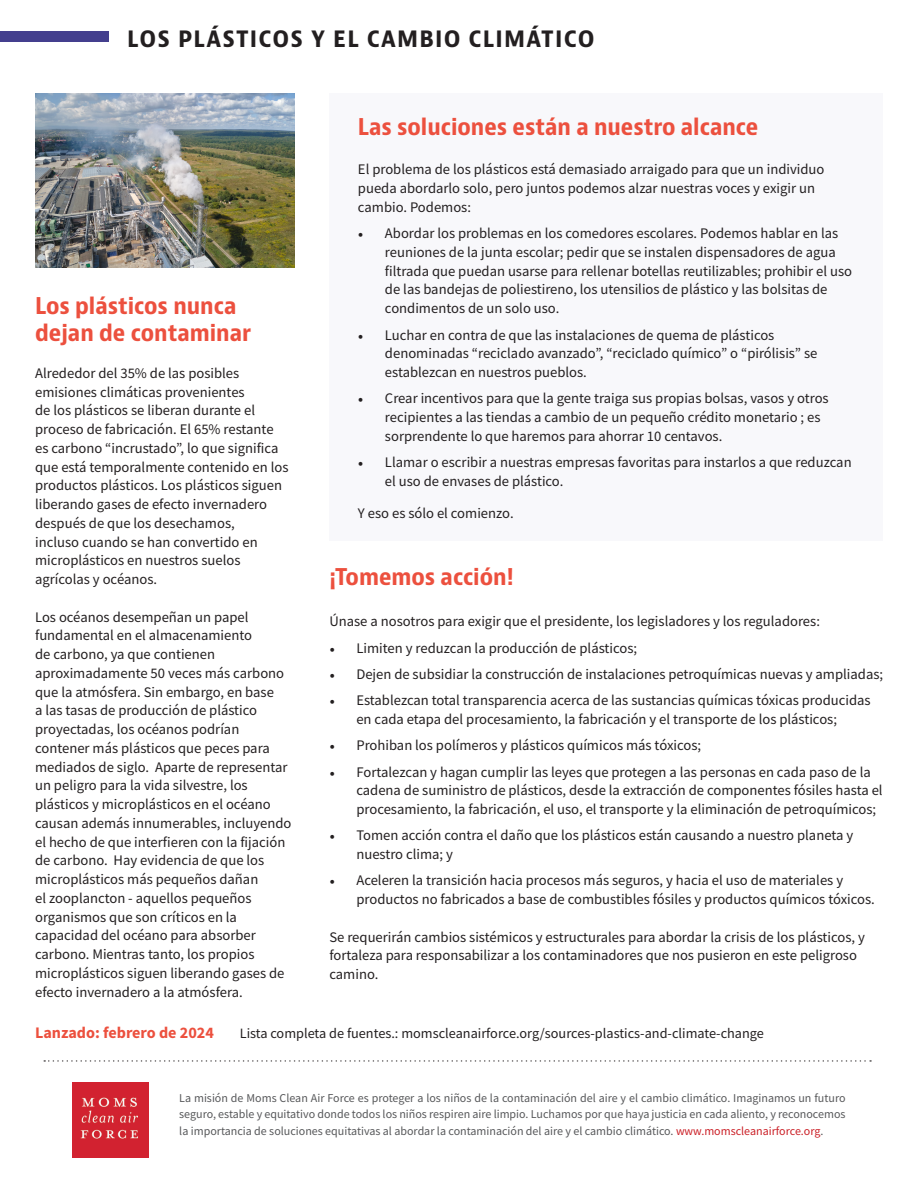
<style>
.page{position:relative;width:918px;height:1188px;background:#fff}
.page>*{position:absolute;margin:0;border:0;box-sizing:border-box;transform-origin:0 0}
.t1{font:700 condensed 24px "Bernino Sans";letter-spacing:.05em;color:#231f20}
.t2{font:700 condensed 22.5px/27px "Bernino Sans";color:#ec503e}
.t3{font:700 16.2px "Source Sans Pro";color:#ec503e}
.t4{font:14.7px/18.8px "Source Sans Pro";color:#231f20}
.t5{font:14.25px "Source Sans Pro";color:#231f20}
.t6{font:12px/16.5px "Source Sans Pro";color:#57585a;text-align:justify}
.s1{font-family:"Minion Pro"}
.s2{color:#cb2027}
</style>
<div class="page">
<div style="left:329px;top:93px;width:554px;height:448px;background:#f8f8fb"></div>
<img style="left:73px;top:1082px;width:75px;height:76px">
<svg style="left:44px;top:1060px;width:827px;height:2px"></svg>
<div style="left:0;top:31px;width:108px;height:11px;background:#443f8e"></div>
<img style="left:35px;top:93px;width:259px;height:175px">
<p class="t1" style="left:127px;top:23px;width:469px">LOS PLÁSTICOS Y EL CAMBIO CLIMÁTICO</p>
<p class="t2" style="left:35px;top:293px;width:217px">Los plásticos nunca dejan de contaminar</p>
<p class="t4" style="left:35px;top:364px;width:255px">Alrededor del 35% de las posibles emisiones climáticas provenientes<br>de los plásticos se liberan durante el proceso de fabricación. El 65% restante es carbono “incrustado”, lo que significa que está temporalmente contenido en los productos plásticos. Los plásticos siguen liberando gases de efecto invernadero después de que los desechamos,<br>incluso cuando se han convertido en microplásticos en nuestros suelos agrícolas y océanos.</p>
<p class="t4" style="left:35px;top:607px;width:258px">Los océanos desempeñan un papel fundamental en el almacenamiento<br>de carbono, ya que contienen aproximadamente 50 veces más carbono que la atmósfera. Sin embargo, en base<br>a las tasas de producción de plástico proyectadas, los océanos podrían contener más plásticos que peces para mediados de siglo. Aparte de representar un peligro para la vida silvestre, los plásticos y microplásticos en el océano causan además innumerables, incluyendo el hecho de que interfieren con la fijación de carbono. Hay evidencia de que los microplásticos más pequeños dañan<br>el zooplancton - aquellos pequeños organismos que son críticos en la capacidad del océano para absorber carbono. Mientras tanto, los propios microplásticos siguen liberando gases de efecto invernadero a la atmósfera.</p>
<p class="t2" style="left:358px;top:114px;width:402px">Las soluciones están a nuestro alcance</p>
<p class="t4" style="left:358px;top:160px;width:468px">El problema de los plásticos está demasiado arraigado para que un individuo pueda abordarlo solo, pero juntos podemos alzar nuestras voces y exigir un cambio. Podemos:</p>
<p class="t4" style="left:385px;top:224px;width:469px;text-indent:-27px"><span class="s1">•</span> Abordar los problemas en los comedores escolares. Podemos hablar en las reuniones de la junta escolar; pedir que se instalen dispensadores de agua filtrada que puedan usarse para rellenar botellas reutilizables; prohibir el uso de las bandejas de poliestireno, los utensilios de plástico y las bolsitas de condimentos de un solo uso.</p>
<p class="t4" style="left:385px;top:325px;width:434px;text-indent:-27px"><span class="s1">•</span> Luchar en contra de que las instalaciones de quema de plásticos denominadas “reciclado avanzado”, “reciclado químico” o “pirólisis” se establezcan en nuestros pueblos.</p>
<p class="t4" style="left:385px;top:389px;width:445px;text-indent:-27px"><span class="s1">•</span> Crear incentivos para que la gente traiga sus propias bolsas, vasos y otros recipientes a las tiendas a cambio de un pequeño crédito monetario ; es sorprendente lo que haremos para ahorrar 10 centavos.</p>
<p class="t4" style="left:385px;top:453px;width:468px;text-indent:-27px"><span class="s1">•</span> Llamar o escribir a nuestras empresas favoritas para instarlos a que reduzcan el uso de envases de plástico.</p>
<p class="t4" style="left:358px;top:504px;width:157px">Y eso es sólo el comienzo.</p>
<p class="t2" style="left:329px;top:564px;width:186px">¡Tomemos acción!</p>
<p class="t4" style="left:329px;top:612px;width:492px">Únase a nosotros para exigir que el presidente, los legisladores y los reguladores:</p>
<p class="t4" style="left:329px;top:638px;width:309px"><span class="s1">•</span> Limiten y reduzcan la producción de plásticos;</p>
<p class="t4" style="left:329px;top:665px;width:555px"><span class="s1">•</span> Dejen de subsidiar la construcción de instalaciones petroquímicas nuevas y ampliadas;</p>
<p class="t4" style="left:329px;top:691px;width:543px;text-align:center"><span class="s1">•</span> Establezcan total transparencia acerca de las sustancias químicas tóxicas producidas en cada etapa del procesamiento, la fabricación y el transporte de los plásticos;</p>
<p class="t4" style="left:329px;top:736px;width:373px"><span class="s1">•</span> Prohiban los polímeros y plásticos químicos más tóxicos;</p>
<p class="t4" style="left:356px;top:762px;width:528px;text-indent:-27px"><span class="s1">•</span> Fortalezcan y hagan cumplir las leyes que protegen a las personas en cada paso de la cadena de suministro de plásticos, desde la extracción de componentes fósiles hasta el procesamiento, la fabricación, el uso, el transporte y la eliminación de petroquímicos;</p>
<p class="t4" style="left:356px;top:826px;width:498px;text-indent:-27px"><span class="s1">•</span> Tomen acción contra el daño que los plásticos están causando a nuestro planeta y nuestro clima; y</p>
<p class="t4" style="left:356px;top:871px;width:520px;text-indent:-27px"><span class="s1">•</span> Aceleren la transición hacia procesos más seguros, y hacia el uso de materiales y productos no fabricados a base de combustibles fósiles y productos químicos tóxicos.</p>
<p class="t4" style="left:329px;top:927px;width:537px">Se requerirán cambios sistémicos y estructurales para abordar la crisis de los plásticos, y fortaleza para responsabilizar a los contaminadores que nos pusieron en este peligroso camino.</p>
<p class="t3" style="left:35px;top:1021px;width:180px">Lanzado: febrero de 2024</p>
<p class="t5" style="left:240px;top:1024px;width:526px">Lista completa de fuentes.: momscleanairforce.org/sources-plastics-and-climate-change</p>
<p class="t6" style="left:179px;top:1090px;width:668px">La misión de Moms Clean Air Force es proteger a los niños de la contaminación del aire y el cambio climático. Imaginamos un futuro seguro, estable y equitativo donde todos los niños respiren aire limpio. Luchamos por que haya justicia en cada aliento, y reconocemos la importancia de soluciones equitativas al abordar la contaminación del aire y el cambio climático. <span class="s2">www.momscleanairforce.org</span>.</p>
</div>
